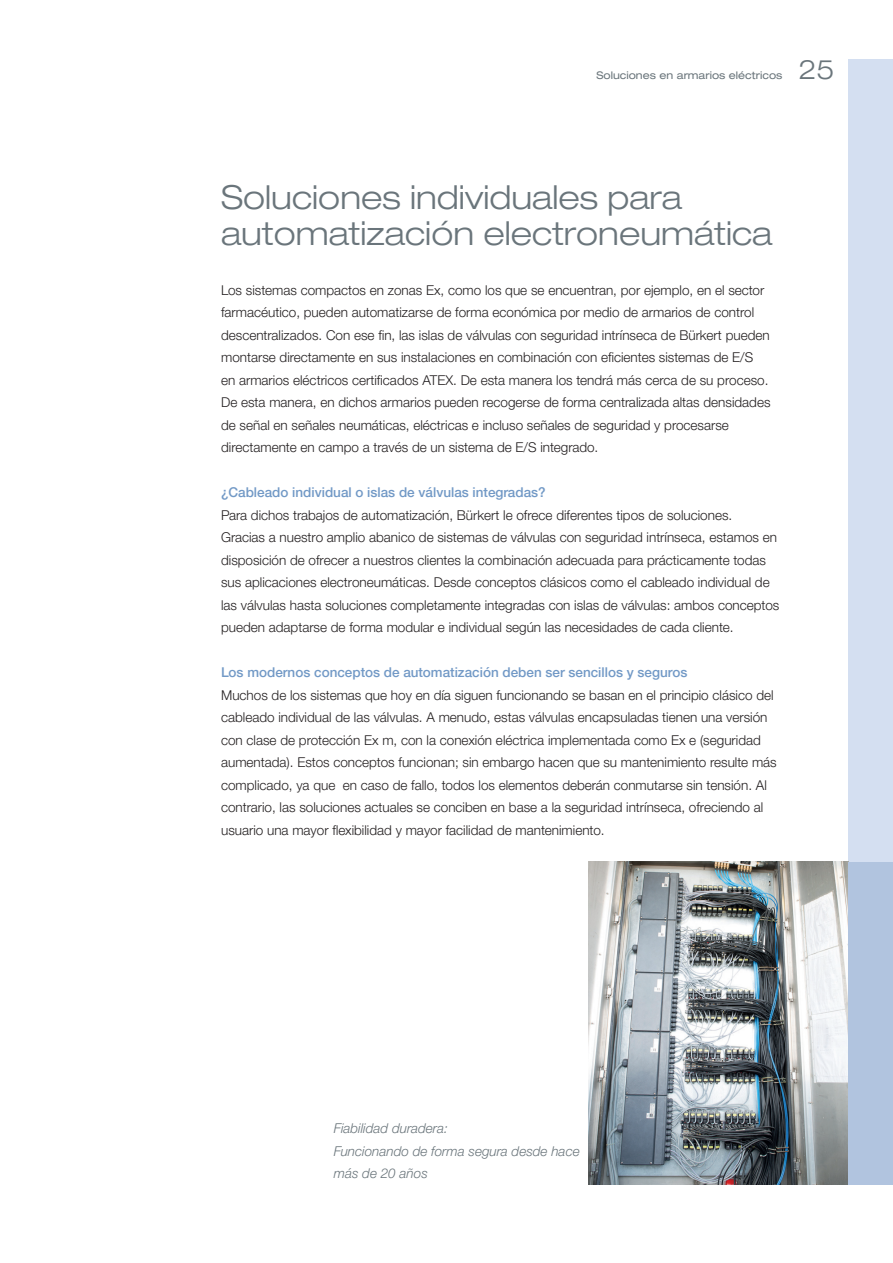
<style>
.page{position:relative;width:893px;height:1263px;background:#fff}
.page>*{position:absolute;margin:0;border:0;box-sizing:border-box;transform-origin:0 0}
.t1{font:300 expanded 33px/36px "Helvetica Neue LTW1 G";color:#6a757b}
.t2{font:300 expanded 27px "Helvetica Neue LTW1 G";color:#6a757b}
.t3{font:300 13.5px/22.5px "Helvetica Neue LTW1 G";color:#231f20}
.t4{font:500 13.5px "Helvetica Neue LTW1 G";color:#7299c6}
.t5{font:italic 300 13.5px/22.5px "Helvetica Neue LTW1 G";color:#6a757b}
.t6{font:expanded 10.5px "Helvetica Neue LTW1 G";color:#6a757b}
</style>
<div class="page">
<div style="left:848px;top:60px;width:45px;height:1124px;background:#d4dff1"></div>
<img style="left:588px;top:862px;width:260px;height:322px">
<div style="left:848px;top:862px;width:45px;height:322px;background:#b1c4df"></div>
<p class="t6" style="left:596px;top:69px;width:187px">Soluciones en armarios eléctricos</p>
<h2 class="t2" style="left:798px;top:53px;width:38px">25</h2>
<p class="t1" style="left:221px;top:178px;width:553px">Soluciones individuales para automatización electroneumática</p>
<p class="t3" style="left:221px;top:278px;width:551px">Los sistemas compactos en zonas Ex, como los que se encuentran, por ejemplo, en el sector farmacéutico, pueden automatizarse de forma económica por medio de armarios de control descentralizados. Con ese fin, las islas de válvulas con seguridad intrínseca de Bürkert pueden montarse directamente en sus instalaciones en combinación con eficientes sistemas de E/S en armarios eléctricos certificados ATEX. De esta manera los tendrá más cerca de su proceso.<br>De esta manera, en dichos armarios pueden recogerse de forma centralizada altas densidades de señal en señales neumáticas, eléctricas e incluso señales de seguridad y procesarse directamente en campo a través de un sistema de E/S integrado.</p>
<p class="t4" style="left:221px;top:484px;width:326px">¿Cableado individual o islas de válvulas integradas?</p>
<p class="t3" style="left:221px;top:503px;width:560px">Para dichos trabajos de automatización, Bürkert le ofrece diferentes tipos de soluciones.<br>Gracias a nuestro amplio abanico de sistemas de válvulas con seguridad intrínseca, estamos en disposición de ofrecer a nuestros clientes la combinación adecuada para prácticamente todas sus aplicaciones electroneumáticas. Desde conceptos clásicos como el cableado individual de las válvulas hasta soluciones completamente integradas con islas de válvulas: ambos conceptos pueden adaptarse de forma modular e individual según las necesidades de cada cliente.</p>
<p class="t4" style="left:221px;top:664px;width:468px">Los modernos conceptos de automatización deben ser sencillos y seguros</p>
<p class="t3" style="left:221px;top:683px;width:557px">Muchos de los sistemas que hoy en día siguen funcionando se basan en el principio clásico del cableado individual de las válvulas. A menudo, estas válvulas encapsuladas tienen una versión con clase de protección Ex m, con la conexión eléctrica implementada como Ex e (seguridad aumentada). Estos conceptos funcionan; sin embargo hacen que su mantenimiento resulte más complicado, ya que en caso de fallo, todos los elementos deberán conmutarse sin tensión. Al contrario, las soluciones actuales se conciben en base a la seguridad intrínseca, ofreciendo al usuario una mayor flexibilidad y mayor facilidad de mantenimiento.</p>
<p class="t5" style="left:334px;top:1117px;width:247px">Fiabilidad duradera:<br>Funcionando de forma segura desde hace más de 20 años</p>
</div>
